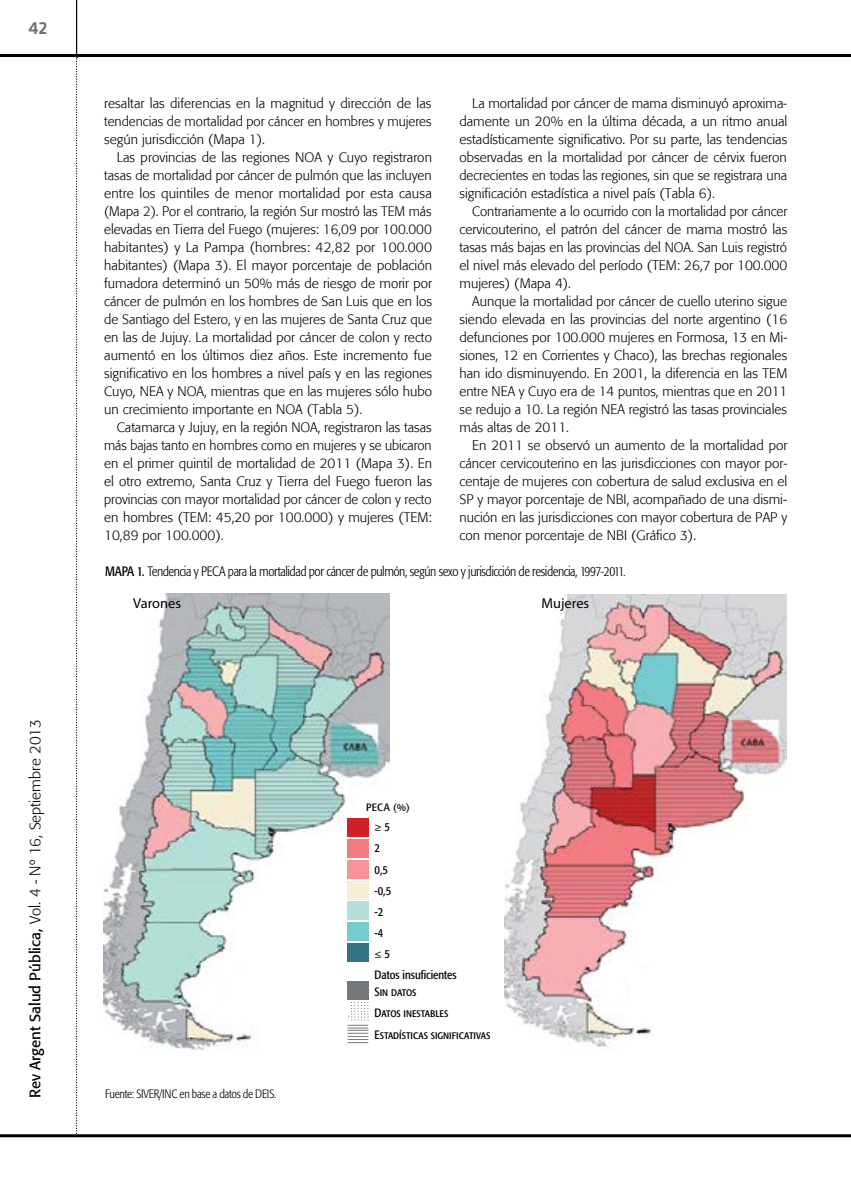
<style>
.page{position:relative;width:851px;height:1191px;background:#fff}
.page>*{position:absolute;margin:0;border:0;box-sizing:border-box;transform-origin:0 0}
.t1{font:500 18px "Klavika";color:#6d6e71}
.t2{font:300 15px "Formata";color:#000}
.t3{font:14.4px "Myriad Pro";color:#000}
.t4{font:300 13.5px/18px "Formata";color:#000;text-align:justify}
.t5{font:300 condensed 13.5px "Formata";letter-spacing:-.03em;color:#000}
.t6{font:12px/21.1px "Formata Condensed SC";color:#000}
.t7{font:300 condensed 12px "Formata";letter-spacing:-.025em;color:#000}
.t8{font:condensed 12px/21.1px "Formata";color:#000}
.t9{font:12px "Myriad Pro";color:#000}
.t10{font:condensed 10.5px "Formata";color:#000;scale:1.12 1}
.s1{font-weight:400}
.s2{font-family:"Formata";font-stretch:condensed}
</style>
<div class="page">
<hr style="left:0;top:54px;width:850px;height:3px;background:#000">
<hr style="left:0;top:1134px;width:850px;height:3px;background:#000">
<hr style="left:76px;top:0;width:1px;height:54px;background:#000">
<svg style="left:76px;top:57px;width:2px;height:1078px"></svg>
<img style="left:505px;top:594px;width:281px;height:454px">
<img style="left:103px;top:594px;width:286px;height:456px">
<div style="left:354px;top:786px;width:145px;height:251px;background:#fff"></div>
<div style="left:261px;top:960px;width:152px;height:112px;background:#fff"></div>
<div style="left:225px;top:969px;width:65px;height:47px;background:#fff"></div>
<div style="left:630px;top:969px;width:156px;height:47px;background:#fff"></div>
<div style="left:654px;top:942px;width:132px;height:145px;background:#fff"></div>
<svg style="left:147px;top:920px;width:2px;height:18px"></svg>
<div style="left:347px;top:818px;width:21px;height:18px;background:#ce2126"></div>
<div style="left:347px;top:839px;width:21px;height:18px;background:#f37c82"></div>
<div style="left:347px;top:860px;width:21px;height:19px;background:#f59397"></div>
<div style="left:347px;top:881px;width:21px;height:18px;background:#f5edd4"></div>
<div style="left:347px;top:901px;width:21px;height:19px;background:#b3dfd8"></div>
<div style="left:347px;top:922px;width:21px;height:19px;background:#74cbcd"></div>
<div style="left:347px;top:943px;width:21px;height:19px;background:#337385"></div>
<div style="left:347px;top:981px;width:21px;height:18px;background:#74787a"></div>
<svg style="left:347px;top:1002px;width:22px;height:41px"></svg>
<h1 class="t1" style="left:28px;top:19px;width:21px">42</h1>
<p class="t2" style="left:27px;top:1098px;width:381px;rotate:-90deg"><span class="s1">Rev Argent Salud Pública,</span> Vol. 4 - Nº 16, Septiembre 2013</p>
<p class="t4" style="left:104px;top:94px;width:329px">resaltar las diferencias en la magnitud y dirección de las tendencias de mortalidad por cáncer en hombres y mujeres según jurisdicción (Mapa 1).</p>
<p class="t4" style="left:104px;top:148px;width:329px;text-indent:13px">Las provincias de las regiones NOA y Cuyo registraron tasas de mortalidad por cáncer de pulmón que las incluyen entre los quintiles de menor mortalidad por esta causa (Mapa 2). Por el contrario, la región Sur mostró las TEM más elevadas en Tierra del Fuego (mujeres: 16,09 por 100.000 habitantes) y La Pampa (hombres: 42,82 por 100.000 habitantes) (Mapa 3). El mayor porcentaje de población fumadora determinó un 50% más de riesgo de morir por cáncer de pulmón en los hombres de San Luis que en los de Santiago del Estero, y en las mujeres de Santa Cruz que en las de Jujuy. La mortalidad por cáncer de colon y recto aumentó en los últimos diez años. Este incremento fue significativo en los hombres a nivel país y en las regiones Cuyo, NEA y NOA, mientras que en las mujeres sólo hubo un crecimiento importante en NOA (Tabla 5).</p>
<p class="t4" style="left:104px;top:418px;width:329px;text-indent:13px">Catamarca y Jujuy, en la región NOA, registraron las tasas más bajas tanto en hombres como en mujeres y se ubicaron en el primer quintil de mortalidad de 2011 (Mapa 3). En el otro extremo, Santa Cruz y Tierra del Fuego fueron las provincias con mayor mortalidad por cáncer de colon y recto en hombres (TEM: 45,20 por 100.000) y mujeres (TEM:<br>10,89 por 100.000).</p>
<p class="t4" style="left:459px;top:94px;width:329px;text-indent:13px">La mortalidad por cáncer de mama disminuyó aproxima&shy;damente un 20% en la última década, a un ritmo anual estadísticamente significativo. Por su parte, las tendencias observadas en la mortalidad por cáncer de cérvix fueron decrecientes en todas las regiones, sin que se registrara una significación estadística a nivel país (Tabla 6).</p>
<p class="t4" style="left:459px;top:202px;width:329px;text-indent:13px">Contrariamente a lo ocurrido con la mortalidad por cáncer cervicouterino, el patrón del cáncer de mama mostró las tasas más bajas en las provincias del NOA. San Luis registró el nivel más elevado del período (TEM: 26,7 por 100.000 mujeres) (Mapa 4).</p>
<p class="t4" style="left:459px;top:292px;width:329px;text-indent:13px">Aunque la mortalidad por cáncer de cuello uterino sigue siendo elevada en las provincias del norte argentino (16 defunciones por 100.000 mujeres en Formosa, 13 en Mi&shy;siones, 12 en Corrientes y Chaco), las brechas regionales han ido disminuyendo. En 2001, la diferencia en las TEM entre NEA y Cuyo era de 14 puntos, mientras que en 2011 se redujo a 10. La región NEA registró las tasas provinciales más altas de 2011.</p>
<p class="t4" style="left:459px;top:436px;width:329px;text-indent:13px">En 2011 se observó un aumento de la mortalidad por cáncer cervicouterino en las jurisdicciones con mayor por&shy;centaje de mujeres con cobertura de salud exclusiva en el SP y mayor porcentaje de NBI, acompañado de una dismi&shy;nución en las jurisdicciones con mayor cobertura de PAP y con menor porcentaje de NBI (Gráfico 3).</p>
<p class="t5" style="left:105px;top:563px;width:522px"><span class="s1">MAPA 1.</span> Tendencia y PECA para la mortalidad por cáncer de pulmón, según sexo y jurisdicción de residencia, 1997-2011.</p>
<p class="t3" style="left:133px;top:594px;width:49px">Varones</p>
<p class="t3" style="left:541px;top:594px;width:49px">Mujeres</p>
<p class="t7" style="left:105px;top:1086px;width:173px">Fuente: SIVER/INC en base a datos de DEIS.</p>
<p class="t10" style="left:366px;top:801px;width:41px">PECA (%)</p>
<p class="t9" style="left:374px;top:820px;width:17px">≥ <span class="s2">5</span></p>
<p class="t8" style="left:374px;top:837px;width:18px">2<br>0,5 -0,5 -2 -4</p>
<p class="t9" style="left:374px;top:946px;width:17px">≤ <span class="s2">5</span></p>
<p class="t8" style="left:374px;top:964px;width:84px">Datos insuficientes</p>
<p class="t6" style="left:374px;top:981px;width:75px">Sin datos<br>Datos inestables</p>
<p class="t6" style="left:374px;top:1024px;width:117px">Estadísticas significativas</p>
</div>
